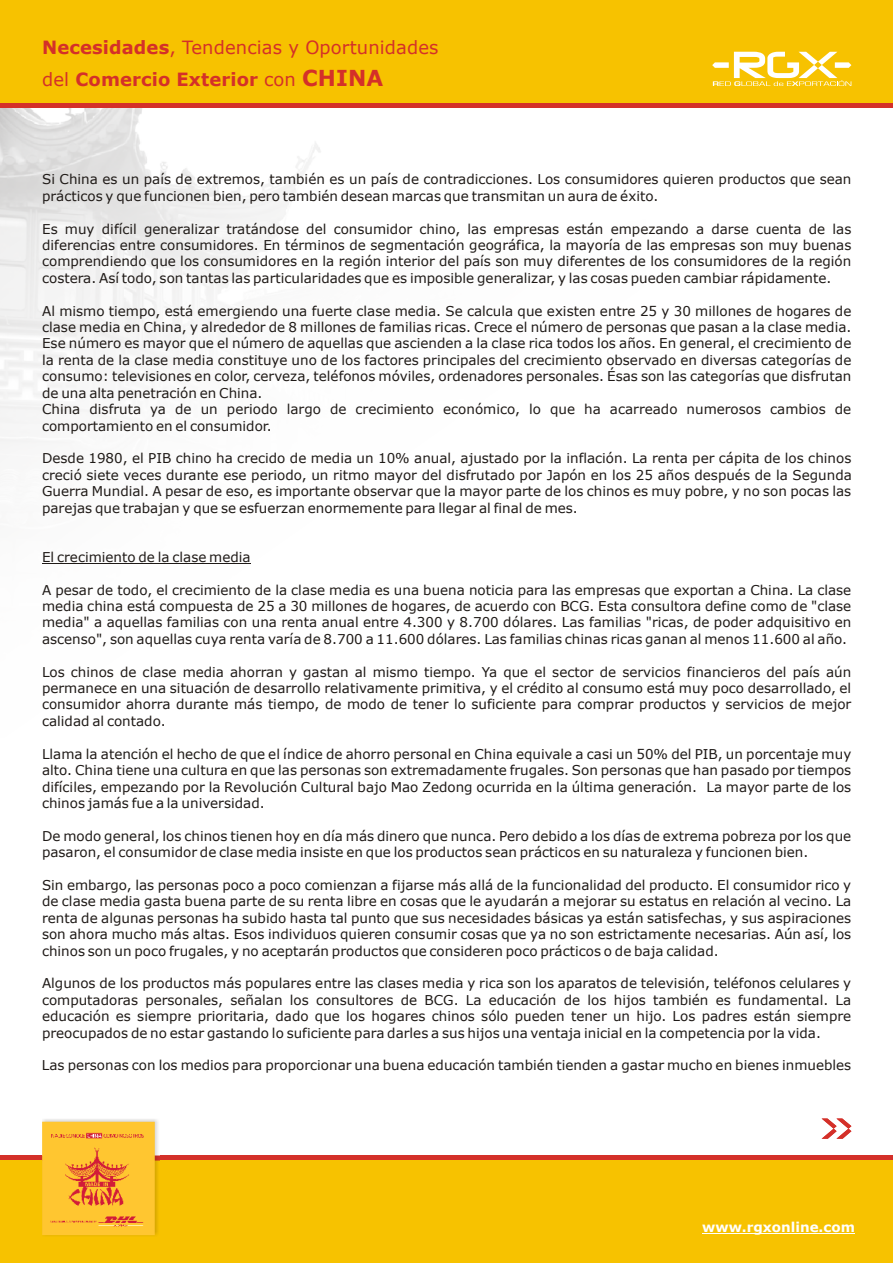
<style>
.page{position:relative;width:893px;height:1263px;background:#fff}
.page>*{position:absolute;margin:0;border:0;box-sizing:border-box;transform-origin:0 0}
.t1{font:18.15px/31.8px "Verdana";letter-spacing:.005em;color:#d43029}
.t2{font:13.5px/16.4px "Verdana";color:#1f1a17;text-align:justify}
.t3{font:700 13.5px "Verdana";color:#fff}
.s1{font-weight:700}
.s2{font-weight:700;font-size:21.9px}
</style>
<div class="page">
<div style="left:0;top:0;width:893px;height:102px;background:#f7c200"></div>
<div style="left:0;top:1159px;width:893px;height:104px;background:#f7c200"></div>
<hr style="left:0;top:1155px;width:893px;height:4px;background:#d43029">
<img style="left:43px;top:1119px;width:117px;height:116px">
<img style="left:42px;top:1122px;width:113px;height:113px">
<div style="left:0;top:103px;width:893px;height:5px;background:#d43029"></div>
<svg style="left:822px;top:1118px;width:29px;height:21px"></svg>
<svg style="left:712px;top:52px;width:139px;height:34px"></svg>
<hr style="left:702px;top:1233px;width:153px;height:1px;background:#fff">
<hr style="left:42px;top:563px;width:209px;height:1px;background:#1f1a17">
<h1 class="t1" style="left:42px;top:33px;width:398px"><span class="s1">Necesidades</span>, Tendencias y Oportunidades del <span class="s1">Comercio Exterior</span> con <span class="s2">CHINA</span></h1>
<p class="t2" style="left:42px;top:172px;width:811px">Si China es un país de extremos, también es un país de contradicciones. Los consumidores quieren productos que sean prácticos y que funcionen bien, pero también desean marcas que transmitan un aura de éxito.</p>
<p class="t2" style="left:42px;top:222px;width:811px">Es muy difícil generalizar tratándose del consumidor chino, las empresas están empezando a darse cuenta de las diferencias entre consumidores. En términos de segmentación geográfica, la mayoría de las empresas son muy buenas comprendiendo que los consumidores en la región interior del país son muy diferentes de los consumidores de la región costera. Así todo, son tantas las particularidades que es imposible generalizar, y las cosas pueden cambiar rápidamente.</p>
<p class="t2" style="left:42px;top:304px;width:811px;text-align:left">Al mismo tiempo, está emergiendo una fuerte clase media. Se calcula que existen entre 25 y 30 millones de hogares de clase media en China, y alrededor de 8 millones de familias ricas. Crece el número de personas que pasan a la clase media.<br>Ese número es mayor que el número de aquellas que ascienden a la clase rica todos los años. En general, el crecimiento de la renta de la clase media constituye uno de los factores principales del crecimiento observado en diversas categorías de consumo: televisiones en color, cerveza, teléfonos móviles, ordenadores personales. Ésas son las categorías que disfrutan de una alta penetración en China.<br>China disfruta ya de un periodo largo de crecimiento económico, lo que ha acarreado numerosos cambios de comportamiento en el consumidor.</p>
<p class="t2" style="left:42px;top:451px;width:811px">Desde 1980, el PIB chino ha crecido de media un 10% anual, ajustado por la inflación. La renta per cápita de los chinos creció siete veces durante ese periodo, un ritmo mayor del disfrutado por Japón en los 25 años después de la Segunda Guerra Mundial. A pesar de eso, es importante observar que la mayor parte de los chinos es muy pobre, y no son pocas las parejas que trabajan y que se esfuerzan enormemente para llegar al final de mes.</p>
<p class="t2" style="left:42px;top:550px;width:210px">El crecimiento de la clase media</p>
<p class="t2" style="left:42px;top:583px;width:811px">A pesar de todo, el crecimiento de la clase media es una buena noticia para las empresas que exportan a China. La clase media china está compuesta de 25 a 30 millones de hogares, de acuerdo con BCG. Esta consultora define como de "clase media" a aquellas familias con una renta anual entre 4.300 y 8.700 dólares. Las familias "ricas, de poder adquisitivo en ascenso", son aquellas cuya renta varía de 8.700 a 11.600 dólares. Las familias chinas ricas ganan al menos 11.600 al año.</p>
<p class="t2" style="left:42px;top:665px;width:811px">Los chinos de clase media ahorran y gastan al mismo tiempo. Ya que el sector de servicios financieros del país aún permanece en una situación de desarrollo relativamente primitiva, y el crédito al consumo está muy poco desarrollado, el consumidor ahorra durante más tiempo, de modo de tener lo suficiente para comprar productos y servicios de mejor calidad al contado.</p>
<p class="t2" style="left:42px;top:747px;width:811px">Llama la atención el hecho de que el índice de ahorro personal en China equivale a casi un 50% del PIB, un porcentaje muy alto. China tiene una cultura en que las personas son extremadamente frugales. Son personas que han pasado por tiempos difíciles, empezando por la Revolución Cultural bajo Mao Zedong ocurrida en la última generación. La mayor parte de los chinos jamás fue a la universidad.</p>
<p class="t2" style="left:42px;top:829px;width:811px">De modo general, los chinos tienen hoy en día más dinero que nunca. Pero debido a los días de extrema pobreza por los que pasaron, el consumidor de clase media insiste en que los productos sean prácticos en su naturaleza y funcionen bien.</p>
<p class="t2" style="left:42px;top:878px;width:811px">Sin embargo, las personas poco a poco comienzan a fijarse más allá de la funcionalidad del producto. El consumidor rico y de clase media gasta buena parte de su renta libre en cosas que le ayudarán a mejorar su estatus en relación al vecino. La renta de algunas personas ha subido hasta tal punto que sus necesidades básicas ya están satisfechas, y sus aspiraciones son ahora mucho más altas. Esos individuos quieren consumir cosas que ya no son estrictamente necesarias. Aún así, los chinos son un poco frugales, y no aceptarán productos que consideren poco prácticos o de baja calidad.</p>
<p class="t2" style="left:42px;top:976px;width:811px">Algunos de los productos más populares entre las clases media y rica son los aparatos de televisión, teléfonos celulares y computadoras personales, señalan los consultores de BCG. La educación de los hijos también es fundamental. La educación es siempre prioritaria, dado que los hogares chinos sólo pueden tener un hijo. Los padres están siempre preocupados de no estar gastando lo suficiente para darles a sus hijos una ventaja inicial en la competencia por la vida.</p>
<p class="t2" style="left:42px;top:1058px;width:811px">Las personas con los medios para proporcionar una buena educación también tienden a gastar mucho en bienes inmuebles</p>
<p class="t3" style="left:702px;top:1222px;width:154px">www.rgxonline.com</p>
</div>
